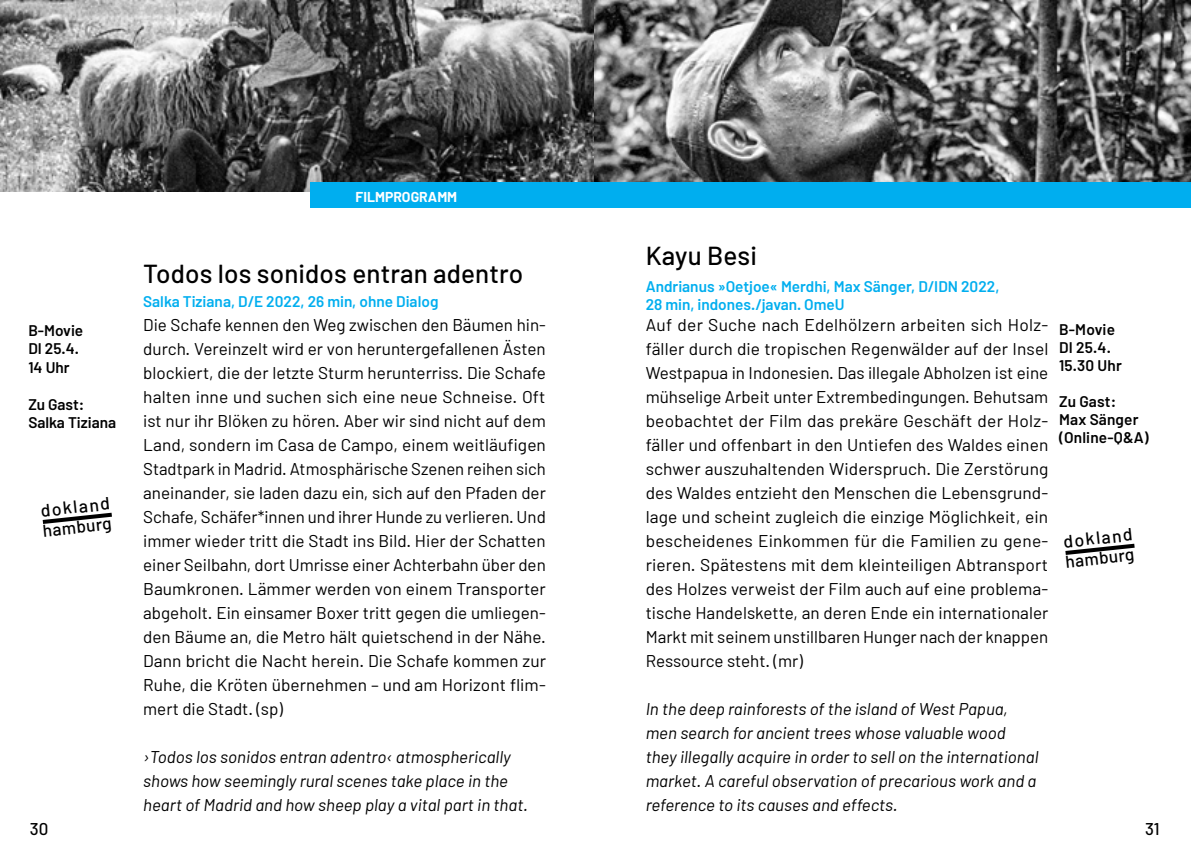
<style>
.page{position:relative;width:1191px;height:851px;background:#fff}
.page>*{position:absolute;margin:0;border:0;box-sizing:border-box;transform-origin:0 0}
.t1{font:500 26px "Barlow";letter-spacing:.005em;color:#000}
.t2{font:500 17.6px "Barlow";color:#000}
.t3{font:500 17.2px "Barlow";color:#000}
.t4{font:17px/24px "Barlow";color:#000;text-align:justify}
.t5{font:italic 17px/24px "Barlow";color:#000}
.t6{font:500 17px "Barlow";color:#000}
.t7{font:600 15.4px/18.4px "Barlow";color:#00aeef}
.t8{font:600 15.4px/18px "Barlow";letter-spacing:.005em;color:#000}
.t9{font:700 14px "Barlow";color:#fff}
</style>
<div class="page">
<img style="left:0;top:0;width:595px;height:192px">
<svg style="left:595px;top:0;width:596px;height:181px;background:#6f6f6f"></svg>
<div style="left:310px;top:181px;width:881px;height:26px;background:#00aeef"></div>
<svg style="left:42px;top:512px;width:70px;height:12px"></svg>
<svg style="left:1065px;top:543px;width:70px;height:12px"></svg>
<p class="t9" style="left:355px;top:188px;width:103px">FILMPROGRAMM</p>
<h1 class="t1" style="left:645px;top:239px;width:113px">Kayu Besi</h1>
<p class="t7" style="left:645px;top:276px;width:355px">Andrianus »Oetjoe« Merdhi, Max Sänger, D/IDN 2022,<br>28 min, indones./javan. OmeU</p>
<p class="t4" style="left:645px;top:312px;width:404px">Auf der Suche nach Edelhölzern arbeiten sich Holz&shy;fäller durch die tropischen Regenwälder auf der Insel Westpapua in Indonesien. Das illegale Abholzen ist eine mühselige Arbeit unter Extrembedingungen. Behutsam beobachtet der Film das prekäre Geschäft der Holz&shy;fäller und offenbart in den Untiefen des Waldes einen schwer auszuhaltenden Widerspruch. Die Zerstörung des Waldes entzieht den Menschen die Lebensgrund&shy;lage und scheint zugleich die einzige Möglichkeit, ein bescheidenes Einkommen für die Familien zu gene&shy;rieren. Spätestens mit dem kleinteiligen Abtransport des Holzes verweist der Film auch auf eine problema&shy;tische Handelskette, an deren Ende ein internationaler Markt mit seinem unstillbaren Hunger nach der knappen Ressource steht. (mr)</p>
<p class="t5" style="left:645px;top:696px;width:394px">In the deep rainforests of the island of West Papua, men search for ancient trees whose valuable wood they illegally acquire in order to sell on the international market. A careful observation of precarious work and a reference to its causes and effects.</p>
<h1 class="t1" style="left:143px;top:257px;width:381px">Todos los sonidos entran adentro</h1>
<p class="t7" style="left:143px;top:292px;width:297px">Salka Tiziana, D/E 2022, 26 min, ohne Dialog</p>
<p class="t4" style="left:143px;top:312px;width:404px">Die Schafe kennen den Weg zwischen den Bäumen hin&shy;durch. Vereinzelt wird er von heruntergefallenen Ästen blockiert, die der letzte Sturm herunterriss. Die Schafe halten inne und suchen sich eine neue Schneise. Oft ist nur ihr Blöken zu hören. Aber wir sind nicht auf dem Land, sondern im Casa de Campo, einem weitläufigen Stadtpark in Madrid. Atmosphärische Szenen reihen sich aneinander, sie laden dazu ein, sich auf den Pfaden der Schafe, Schäfer*innen und ihrer Hunde zu verlieren. Und immer wieder tritt die Stadt ins Bild. Hier der Schatten einer Seilbahn, dort Umrisse einer Achterbahn über den Baumkronen. Lämmer werden von einem Transporter abgeholt. Ein einsamer Boxer tritt gegen die umliegen&shy;den Bäume an, die Metro hält quietschend in der Nähe.<br>Dann bricht die Nacht herein. Die Schafe kommen zur Ruhe, die Kröten übernehmen – und am Horizont flim&shy;mert die Stadt. (sp)</p>
<p class="t5" style="left:143px;top:744px;width:386px">›Todos los sonidos entran adentro‹ atmospherically shows how seemingly rural scenes take place in the heart of Madrid and how sheep play a vital part in that.</p>
<p class="t8" style="left:1059px;top:320px;width:64px">B-Movie<br>DI 25.4.<br>15.30 Uhr</p>
<p class="t8" style="left:1059px;top:392px;width:91px">Zu Gast:<br>Max Sänger (Online-Q&amp;A)</p>
<p class="t8" style="left:28px;top:320px;width:56px">B-Movie<br>DI 25.4.<br>14 Uhr</p>
<p class="t8" style="left:28px;top:394px;width:89px">Zu Gast:<br>Salka Tiziana</p>
<p class="t2" style="left:40px;top:499px;width:71px;rotate:-6deg">dokland</p>
<p class="t3" style="left:42px;top:519px;width:70px;rotate:-6deg">hamburg</p>
<p class="t2" style="left:1062px;top:530px;width:71px;rotate:-6deg">dokland</p>
<p class="t3" style="left:1064px;top:550px;width:70px;rotate:-6deg">hamburg</p>
<p class="t6" style="left:30px;top:818px;width:20px">30</p>
<p class="t6" style="left:1145px;top:818px;width:16px">31</p>
</div>
